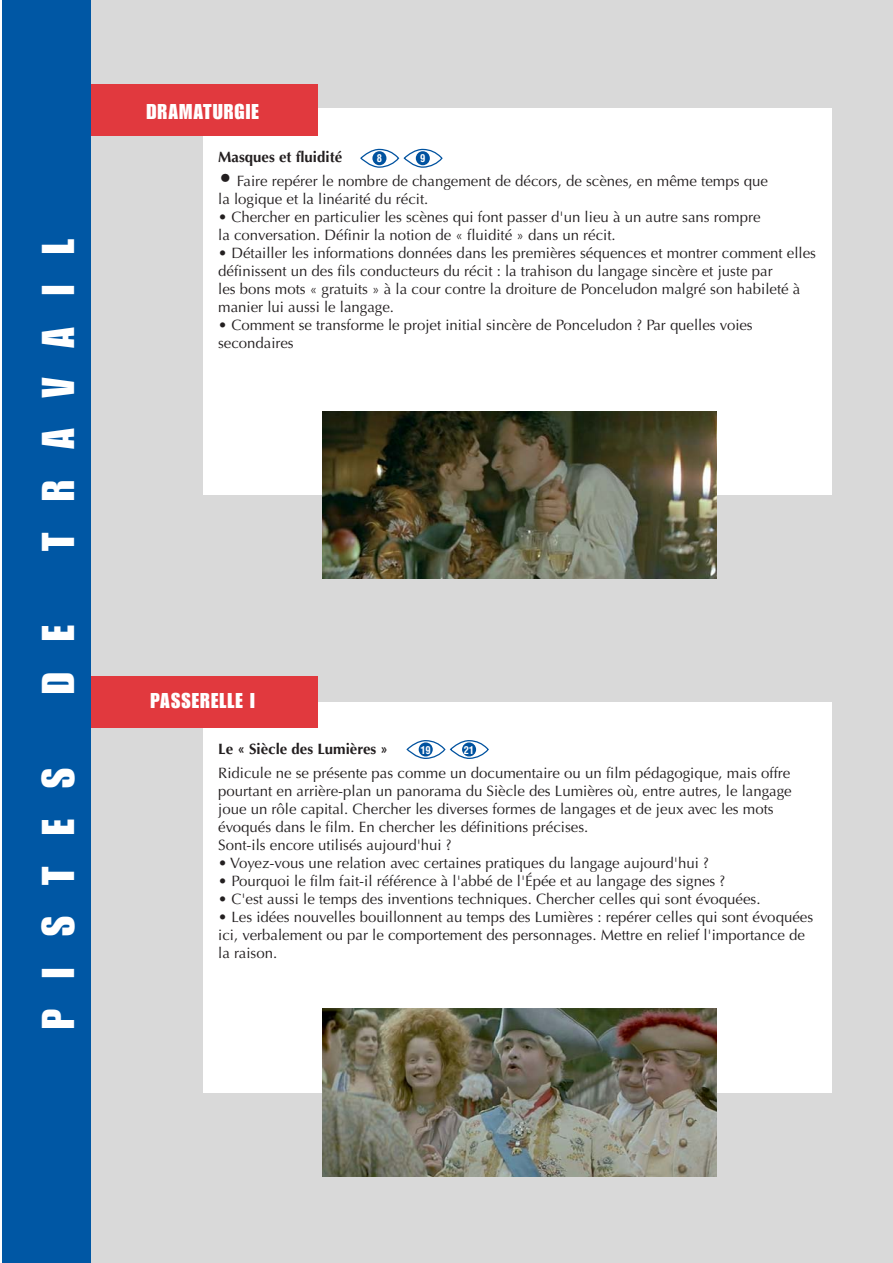
<style>
.page{position:relative;width:893px;height:1263px;background:#fff}
.page>*{position:absolute;margin:0;border:0;box-sizing:border-box;transform-origin:0 0}
.t1{font:45px "Impact";letter-spacing:.7em;color:#fff}
.t2{font:21px "Impact";letter-spacing:.05em;color:#fff}
.t3{font:15px/18px "Optima";color:#231f20}
.t4{font:700 15px "Optima";color:#231f20}
.t5{font:700 condensed 10.5px "Helvetica";color:#fff}
.s1{font-size:24px}
</style>
<div class="page">
<div style="left:84px;top:0;width:808px;height:1263px;background:#d9d9d9"></div>
<div style="left:203px;top:108px;width:628px;height:387px;background:#fff"></div>
<div style="left:203px;top:702px;width:628px;height:391px;background:#fff"></div>
<div style="left:90px;top:85px;width:227px;height:51px;background:#e1393e"></div>
<div style="left:90px;top:677px;width:227px;height:51px;background:#e1393e"></div>
<div style="left:2px;top:0;width:89px;height:1263px;background:#0057a4"></div>
<img style="left:322px;top:411px;width:394px;height:168px">
<img style="left:322px;top:1009px;width:394px;height:167px">
<svg style="left:360px;top:148px;width:83px;height:20px"></svg>
<div style="left:416px;top:151px;width:14px;height:14px;background:#00529f;border-radius:50%"></div>
<svg style="left:406px;top:740px;width:83px;height:19px"></svg>
<div style="left:462px;top:742px;width:14px;height:14px;background:#00529f;border-radius:50%"></div>
<h1 class="t1" style="left:42px;top:551px;width:314px;rotate:-90deg">TRAVAIL</h1>
<h1 class="t1" style="left:42px;top:694px;width:71px;rotate:-90deg">D E</h1>
<h1 class="t1" style="left:42px;top:1029px;width:263px;rotate:-90deg">PISTES</h1>
<h2 class="t2" style="left:146px;top:104px;width:114px">DRAMATURGIE</h2>
<p class="t4" style="left:218px;top:150px;width:125px">Masques et fluidité</p>
<p class="t3" style="left:218px;top:173px;width:551px"><span class="s1">•</span> Faire repérer le nombre de changement de décors, de scènes, en même temps que la logique et la linéarité du récit.</p>
<p class="t3" style="left:218px;top:209px;width:544px">• Chercher en particulier les scènes qui font passer d'un lieu à un autre sans rompre la conversation. Définir la notion de « fluidité » dans un récit.</p>
<p class="t3" style="left:218px;top:245px;width:599px">• Détailler les informations données dans les premières séquences et montrer comment elles définissent un des fils conducteurs du récit : la trahison du langage sincère et juste par<br>les bons mots « gratuits » à la cour contre la droiture de Ponceludon malgré son habileté à manier lui aussi le langage.</p>
<p class="t3" style="left:218px;top:317px;width:536px">• Comment se transforme le projet initial sincère de Ponceludon ? Par quelles voies secondaires</p>
<p class="t5" style="left:377px;top:154px;width:7px">8</p>
<p class="t5" style="left:420px;top:154px;width:7px">9</p>
<h2 class="t2" style="left:151px;top:693px;width:106px">PASSERELLE I</h2>
<p class="t4" style="left:218px;top:743px;width:171px">Le « Siècle des Lumières »</p>
<p class="t3" style="left:218px;top:765px;width:575px">Ridicule ne se présente pas comme un documentaire ou un film pédagogique, mais offre pourtant en arrière-plan un panorama du Siècle des Lumières où, entre autres, le langage joue un rôle capital. Chercher les diverses formes de langages et de jeux avec les mots évoqués dans le film. En chercher les définitions précises.<br>Sont-ils encore utilisés aujourd'hui ?</p>
<p class="t3" style="left:218px;top:855px;width:492px">• Voyez-vous une relation avec certaines pratiques du langage aujourd'hui ?</p>
<p class="t3" style="left:218px;top:873px;width:508px">• Pourquoi le film fait-il référence à l'abbé de l'Épée et au langage des signes ?</p>
<p class="t3" style="left:218px;top:891px;width:544px">• C'est aussi le temps des inventions techniques. Chercher celles qui sont évoquées.</p>
<p class="t3" style="left:218px;top:909px;width:596px">• Les idées nouvelles bouillonnent au temps des Lumières : repérer celles qui sont évoquées ici, verbalement ou par le comportement des personnages. Mettre en relief l'importance de la raison.</p>
<p class="t5" style="left:420px;top:746px;width:12px">19</p>
<p class="t5" style="left:463px;top:746px;width:12px">21</p>
</div>
